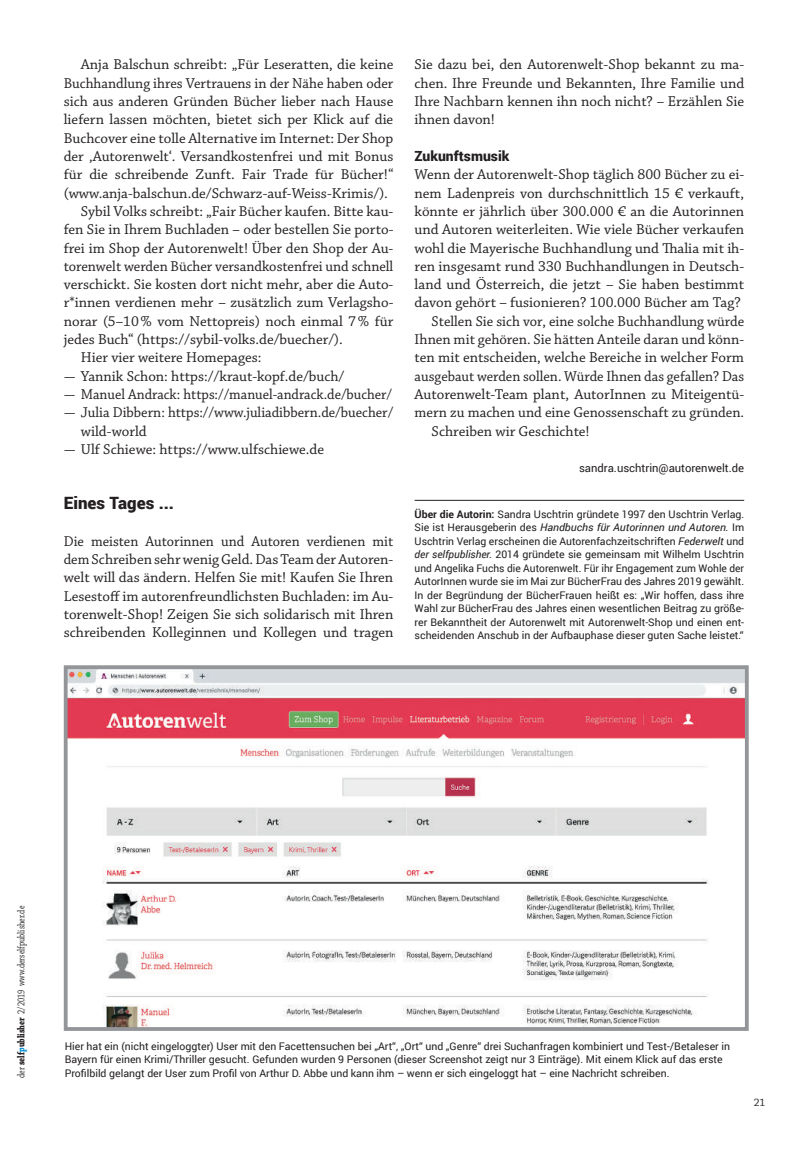
<style>
.page{position:relative;width:808px;height:1149px;background:#fff}
.page>*{position:absolute;margin:0;border:0;box-sizing:border-box;transform-origin:0 0}
.t1{font:900 16.95px "Roboto";color:#231f20}
.t2{font:15px/18.3px "Chaparral Pro";color:#231f20;text-align:justify}
.t3{font:15px/18.3px "Chaparral Pro";color:#231f20;text-align:justify;scale:.96 1}
.t4{font:15px/18.3px "Chaparral Pro";color:#231f20;scale:1.6 1}
.t5{font:15px "Chaparral Pro";color:#231f20;scale:1.55 1}
.t6{font:900 13.95px "Roboto";color:#231f20}
.t7{font:11.25px "Roboto";color:#231f20}
.t8{font:11.25px "Chaparral Pro";color:#231f20}
.t9{font:10.5px/13.5px "Roboto";color:#231f20;text-align:justify}
.t10{font:10.5px "Chaparral Pro";color:#231f20;scale:.76 1}
.s1{font-weight:700}
.s2{font-style:italic}
.s3{font-weight:700;color:#008fd5}
</style>
<div class="page">
<hr style="left:415px;top:500px;width:329px;height:1px;background:#231f20">
<img style="left:69px;top:670px;width:675px;height:355px">
<div style="left:64px;top:665px;width:685px;height:365px;border:4px solid #939598"></div>
<p class="t2" style="left:81px;top:56px;width:314px">Anja Balschun schreibt: „Für Leseratten, die keine</p>
<p class="t2" style="left:64px;top:74px;width:331px">Buchhandlung ihres Vertrauens in der Nähe haben oder</p>
<p class="t2" style="left:64px;top:93px;width:331px">sich aus anderen Gründen Bücher lieber nach Hause</p>
<p class="t2" style="left:64px;top:111px;width:331px">liefern lassen möchten, bietet sich per Klick auf die</p>
<p class="t2" style="left:64px;top:129px;width:331px">Buchcover eine tolle Alternative im Internet: Der Shop</p>
<p class="t2" style="left:64px;top:148px;width:331px">der ‚Autorenwelt‘. Versandkostenfrei und mit Bonus</p>
<p class="t2" style="left:64px;top:166px;width:331px">für die schreibende Zunft. Fair Trade für Bücher!“</p>
<p class="t2" style="left:64px;top:184px;width:326px">(www.anja-balschun.de/Schwarz-auf-Weiss-Krimis/).</p>
<p class="t2" style="left:81px;top:202px;width:314px">Sybil Volks schreibt: „Fair Bücher kaufen. Bitte kau-</p>
<p class="t2" style="left:64px;top:221px;width:331px">fen Sie in Ihrem Buchladen – oder bestellen Sie porto-</p>
<p class="t2" style="left:64px;top:239px;width:331px">frei im Shop der Autorenwelt! Über den Shop der Au-</p>
<p class="t2" style="left:64px;top:257px;width:331px">torenwelt werden Bücher versandkostenfrei und schnell</p>
<p class="t2" style="left:64px;top:276px;width:330px">verschickt. Sie kosten dort nicht mehr, aber die Auto-</p>
<p class="t2" style="left:64px;top:294px;width:331px">r*innen verdienen mehr – zusätzlich zum Verlagsho-</p>
<p class="t2" style="left:64px;top:312px;width:331px">norar (5–10% vom Nettopreis) noch einmal 7 % für</p>
<p class="t2" style="left:64px;top:331px;width:281px">jedes Buch“ (https://sybil-volks.de/buecher/).</p>
<p class="t2" style="left:81px;top:349px;width:182px">Hier vier weitere Homepages:</p>
<p class="t4" style="left:64px;top:367px;width:177px">– Yannik Schon: https://kraut-kopf.de/buch/</p>
<p class="t5" style="left:64px;top:386px;width:213px">– Manuel Andrack: https://manuel-andrack.de/bucher/</p>
<p class="t4" style="left:81px;top:404px;width:197px;text-indent:-17px">– Julia Dibbern: https://www.juliadibbern.de/buecher/ wild-world</p>
<p class="t4" style="left:64px;top:440px;width:164px">– Ulf Schiewe: https://www.ulfschiewe.de</p>
<p class="t1" style="left:64px;top:491px;width:112px">Eines Tages ...</p>
<p class="t3" style="left:64px;top:532px;width:345px">Die meisten Autorinnen und Autoren verdienen mit dem Schreiben sehr wenig Geld. Das Team der Autoren&shy;welt will das ändern. Helfen Sie mit! Kaufen Sie Ihren Lesestoff im autorenfreundlichsten Buchladen: im Au&shy;torenwelt-Shop! Zeigen Sie sich solidarisch mit Ihren schreibenden Kolleginnen und Kollegen und tragen</p>
<p class="t2" style="left:415px;top:56px;width:331px">Sie dazu bei, den Autorenwelt-Shop bekannt zu ma&shy;chen. Ihre Freunde und Bekannten, Ihre Familie und Ihre Nachbarn kennen ihn noch nicht? – Erzählen Sie ihnen davon!</p>
<p class="t6" style="left:415px;top:146px;width:96px">Zukunftsmusik</p>
<p class="t2" style="left:415px;top:166px;width:331px">Wenn der Autorenwelt-Shop täglich 800 Bücher zu ei-</p>
<p class="t2" style="left:415px;top:184px;width:331px">nem Ladenpreis von durchschnittlich 15 € verkauft,</p>
<p class="t2" style="left:415px;top:202px;width:331px">könnte er jährlich über 300.000 € an die Autorinnen</p>
<p class="t2" style="left:415px;top:221px;width:331px">und Autoren weiterleiten. Wie viele Bücher verkaufen</p>
<p class="t2" style="left:415px;top:239px;width:331px">wohl die Mayerische Buchhandlung und Thalia mit ih-</p>
<p class="t2" style="left:415px;top:257px;width:331px">ren insgesamt rund 330 Buchhandlungen in Deutsch-</p>
<p class="t2" style="left:415px;top:276px;width:331px">land und Österreich, die jetzt – Sie haben bestimmt</p>
<p class="t2" style="left:415px;top:294px;width:328px">davon gehört – fusionieren? 100.000 Bücher am Tag?</p>
<p class="t2" style="left:432px;top:312px;width:314px">Stellen Sie sich vor, eine solche Buchhandlung würde</p>
<p class="t2" style="left:415px;top:331px;width:331px">Ihnen mit gehören. Sie hätten Anteile daran und könn-</p>
<p class="t2" style="left:415px;top:349px;width:331px">ten mit entscheiden, welche Bereiche in welcher Form</p>
<p class="t3" style="left:415px;top:367px;width:345px">ausgebaut werden sollen. Würde Ihnen das gefallen? Das</p>
<p class="t2" style="left:415px;top:385px;width:331px">Autorenwelt-Team plant, AutorInnen zu Miteigentü-</p>
<p class="t2" style="left:415px;top:404px;width:331px">mern zu machen und eine Genossenschaft zu gründen.</p>
<p class="t2" style="left:432px;top:422px;width:160px">Schreiben wir Geschichte!</p>
<p class="t7" style="left:579px;top:460px;width:167px">sandra.uschtrin@autorenwelt.de</p>
<p class="t9" style="left:415px;top:506px;width:331px"><span class="s1">Über die Autorin:</span> Sandra Uschtrin gründete 1997 den Uschtrin Verlag.<br>Sie ist Herausgeberin des <span class="s2">Handbuchs für Autorinnen und Autoren.</span> Im Uschtrin Verlag erscheinen die Autorenfachzeitschriften <span class="s2">Federwelt</span> und <span class="s2">der selfpublisher.</span> 2014 gründete sie gemeinsam mit Wilhelm Uschtrin und Angelika Fuchs die Autorenwelt. Für ihr Engagement zum Wohle der AutorInnen wurde sie im Mai zur BücherFrau des Jahres 2019 gewählt.<br>In der Begründung der BücherFrauen heißt es: „Wir hoffen, dass ihre Wahl zur BücherFrau des Jahres einen wesentlichen Beitrag zu größe&shy;rer Bekanntheit der Autorenwelt mit Autorenwelt-Shop und einen ent&shy;scheidenden Anschub in der Aufbauphase dieser guten Sache leistet.“</p>
<p class="t10" style="left:15px;top:1077px;width:227px;rotate:-90deg">der <span class="s1">self</span><span class="s3">p</span><span class="s1">ublisher</span> 2/2019 www.derselfpublisher.de</p>
<p class="t9" style="left:65px;top:1038px;width:667px;text-align:left">Hier hat ein (nicht eingeloggter) User mit den Facettensuchen bei „Art“, „Ort“ und „Genre“ drei Suchanfragen kombiniert und Test-/Betaleser in<br>Bayern für einen Krimi/Thriller gesucht. Gefunden wurden 9 Personen (dieser Screenshot zeigt nur 3 Einträge). Mit einem Klick auf das erste<br>Profilbild gelangt der User zum Profil von Arthur D. Abbe und kann ihm – wenn er sich eingeloggt hat – eine Nachricht schreiben.</p>
<p class="t8" style="left:754px;top:1096px;width:13px">21</p>
</div>
